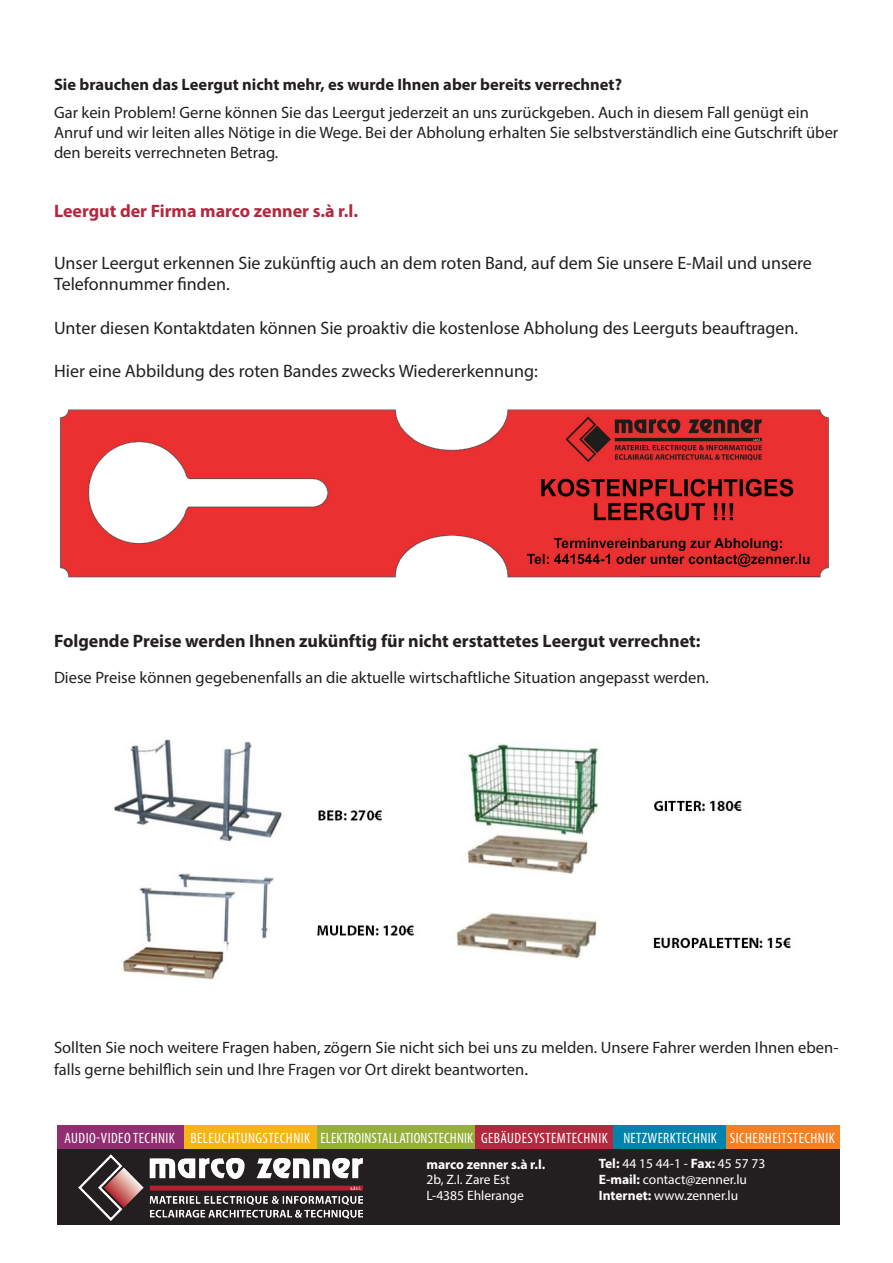
<style>
.page{position:relative;width:893px;height:1263px;background:#fff}
.page>*{position:absolute;margin:0;border:0;box-sizing:border-box;transform-origin:0 0}
.t1{font:18px/21.6px "Myriad Pro";color:#231f20}
.t2{font:700 18px "Myriad Pro";color:#231f20}
.t3{font:700 18px "Myriad Pro";color:#b3283f}
.t4{font:16.5px/19.8px "Myriad Pro";color:#231f20}
.t5{font:700 16.5px "Myriad Pro";color:#231f20}
.t6{font:condensed 15px "Myriad Pro";letter-spacing:.03em;color:#fff}
.t7{font:13.5px "Myriad Pro";color:#fff}
.t8{font:700 13.5px "Myriad Pro";color:#fff}
.s1{font-size:18px}
.s2{font-weight:700}
</style>
<div class="page">
<div style="left:57px;top:1134px;width:783px;height:91px;background:#231f20"></div>
<div style="left:57px;top:1125px;width:127px;height:24px;background:#912e71"></div>
<div style="left:184px;top:1125px;width:133px;height:24px;background:#f5b513"></div>
<div style="left:317px;top:1125px;width:163px;height:24px;background:#95b03a"></div>
<div style="left:476px;top:1125px;width:137px;height:24px;background:#b3283f"></div>
<div style="left:613px;top:1125px;width:113px;height:24px;background:#0084ab"></div>
<div style="left:726px;top:1125px;width:114px;height:24px;background:#f57f21"></div>
<img style="left:78px;top:1155px;width:285px;height:65px">
<img style="left:60px;top:409px;width:769px;height:169px">
<img style="left:114px;top:739px;width:300px;height:241px">
<img style="left:456px;top:743px;width:335px;height:216px">
<p class="t5" style="left:54px;top:73px;width:569px">Sie brauchen das Leergut nicht mehr, es wurde Ihnen aber bereits verrechnet?</p>
<p class="t4" style="left:54px;top:102px;width:786px">Gar kein Problem! Gerne können Sie das Leergut jederzeit an uns zurückgeben. Auch in diesem Fall genügt ein<br>Anruf und wir leiten alles Nötige in die Wege. Bei der Abholung erhalten Sie selbstverständlich eine Gutschrift über den bereits verrechneten Betrag.</p>
<p class="t3" style="left:54px;top:200px;width:306px">Leergut der Firma marco zenner s.à r.l.</p>
<p class="t1" style="left:54px;top:252px;width:759px">Unser Leergut erkennen Sie zukünftig auch an dem roten Band, auf dem Sie unsere E-Mail und unsere<br>Telefonnummer finden.</p>
<p class="t1" style="left:54px;top:316px;width:746px">Unter diesen Kontaktdaten können Sie proaktiv die kostenlose Abholung des Leerguts beauftragen.</p>
<p class="t1" style="left:54px;top:360px;width:485px">Hier eine Abbildung des roten Bandes zwecks Wiedererkennung:</p>
<p class="t2" style="left:54px;top:629px;width:648px">Folgende Preise werden Ihnen zukünftig für nicht erstattetes Leergut verrechnet:</p>
<p class="t4" style="left:54px;top:668px;width:656px">Diese Preise können gegebenenfalls an die aktuelle wirtschaftliche Situation angepasst werden.</p>
<p class="t4" style="left:54px;top:1036px;width:786px;line-height:21.6px">Sollten Sie noch weitere Fragen haben, zögern Sie nicht sich bei uns zu melden. Unsere Fahrer werden Ihnen eben&shy;falls gerne behilflich sein und Ihre Fragen vor Ort direkt beantworten<span class="s1">.</span></p>
<p class="t6" style="left:65px;top:1129px;width:772px">AUDIO-VIDEO TECHNIK BELEUCHTUNGSTECHNIK ELEKTROINSTALLATIONSTECHNIK GEBÄUDESYSTEMTECHNIK NETZWERKTECHNIK SICHERHEITSTECHNIK</p>
<p class="t8" style="left:426px;top:1155px;width:120px">marco zenner s.à r.l.</p>
<p class="t7" style="left:426px;top:1171px;width:85px">2b, Z.I. Zare Est</p>
<p class="t7" style="left:426px;top:1187px;width:99px">L-4385 Ehlerange</p>
<p class="t7" style="left:599px;top:1155px;width:168px"><span class="s2">Tel:</span> 44 15 44-1 - <span class="s2">Fax:</span> 45 57 73</p>
<p class="t7" style="left:599px;top:1171px;width:150px"><span class="s2">E-mail:</span> contact@zenner.lu</p>
<p class="t7" style="left:599px;top:1187px;width:141px"><span class="s2">Internet:</span> www.zenner.lu</p>
</div>
